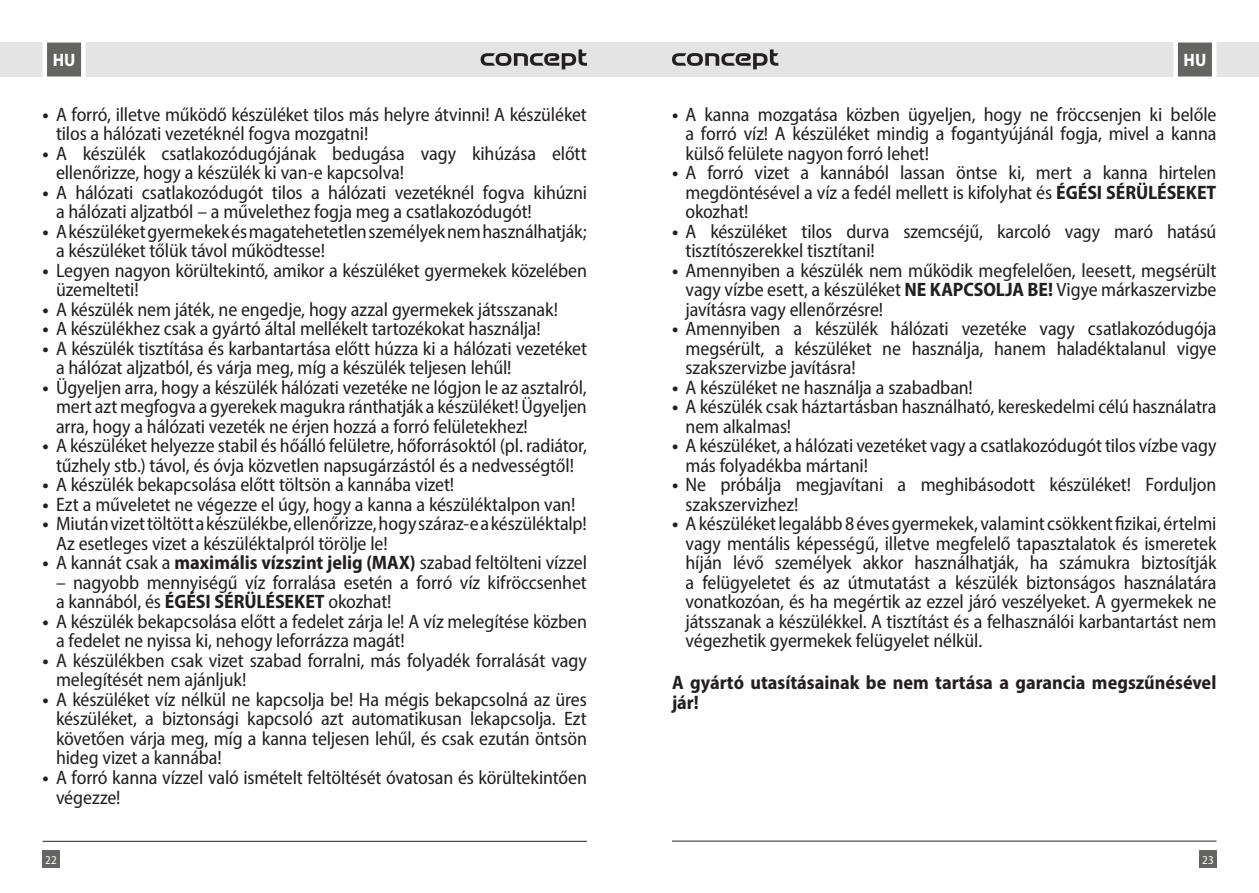
<style>
.page{position:relative;width:1259px;height:893px;background:#fff}
.page>*{position:absolute;margin:0;border:0;box-sizing:border-box;transform-origin:0 0}
.t1{font:semi-condensed 19.5px/19.5px "Myriad Pro";letter-spacing:-.005em;color:#231f20}
.t2{font:700 semi-condensed 19.5px/19.5px "Myriad Pro";color:#231f20}
.t3{font:700 semi-condensed 18px "Myriad Pro";color:#fff}
.t4{font:semi-condensed 12px "Myriad Pro";color:#fff}
.s1{font-weight:700}
</style>
<div class="page">
<div style="left:629px;top:43px;width:630px;height:34px;background:#e4e4e4"></div>
<div style="left:0;top:43px;width:629px;height:34px;background:#e4e4e4"></div>
<div style="left:43px;top:850px;width:17px;height:17px;background:#646463"></div>
<div style="left:1199px;top:850px;width:17px;height:17px;background:#646463"></div>
<svg style="left:1171px;top:42px;width:47px;height:35px;background:#8f8f8e"></svg>
<svg style="left:40px;top:42px;width:48px;height:35px;background:#919190"></svg>
<hr style="left:672px;top:841px;width:544px;height:1px;background:#231f20">
<hr style="left:43px;top:841px;width:544px;height:1px;background:#231f20">
<svg style="left:480px;top:49px;width:107px;height:20px"></svg>
<svg style="left:672px;top:49px;width:106px;height:20px"></svg>
<p class="t3" style="left:53px;top:48px;width:24px">HU</p>
<p class="t3" style="left:1183px;top:48px;width:24px">HU</p>
<p class="t1" style="left:56px;top:104px;width:532px;text-indent:-13px"><span class="s1">•</span> A forró, illetve működő készüléket tilos más helyre átvinni! A készüléket tilos a hálózati vezetéknél fogva mozgatni!</p>
<p class="t1" style="left:56px;top:143px;width:532px;text-indent:-13px"><span class="s1">•</span> A készülék csatlakozódugójának bedugása vagy kihúzása előtt ellenőrizze, hogy a készülék ki van-e kapcsolva!</p>
<p class="t1" style="left:56px;top:182px;width:532px;text-indent:-13px"><span class="s1">•</span> A hálózati csatlakozódugót tilos a hálózati vezetéknél fogva kihúzni a hálózati aljzatból – a művelethez fogja meg a csatlakozódugót!</p>
<p class="t1" style="left:56px;top:221px;width:532px;text-indent:-13px"><span class="s1">•</span> A készüléket gyermekek és magatehetetlen személyek nem használhatják; a készüléket tőlük távol működtesse!</p>
<p class="t1" style="left:56px;top:260px;width:532px;text-indent:-13px"><span class="s1">•</span> Legyen nagyon körültekintő, amikor a készüléket gyermekek közelében üzemelteti!</p>
<p class="t1" style="left:43px;top:299px;width:517px"><span class="s1">•</span> A készülék nem játék, ne engedje, hogy azzal gyermekek játsszanak!</p>
<p class="t1" style="left:43px;top:319px;width:500px"><span class="s1">•</span> A készülékhez csak a gyártó által mellékelt tartozékokat használja!</p>
<p class="t1" style="left:56px;top:338px;width:532px;text-indent:-13px"><span class="s1">•</span> A készülék tisztítása és karbantartása előtt húzza ki a hálózati vezetéket a hálózat aljzatból, és várja meg, míg a készülék teljesen lehűl!</p>
<p class="t1" style="left:56px;top:377px;width:532px;text-align:justify;text-indent:-13px"><span class="s1">•</span> Ügyeljen arra, hogy a készülék hálózati vezetéke ne lógjon le az asztalról, mert azt megfogva a gyerekek magukra ránthatják a készüléket! Ügyeljen arra, hogy a hálózati vezeték ne érjen hozzá a forró felületekhez!</p>
<p class="t1" style="left:43px;top:436px;width:546px;text-align:center"><span class="s1">•</span> A készüléket helyezze stabil és hőálló felületre, hőforrásoktól (pl. radiátor, tűzhely stb.) távol, és óvja közvetlen napsugárzástól és a nedvességtől!</p>
<p class="t1" style="left:43px;top:475px;width:413px"><span class="s1">•</span> A készülék bekapcsolása előtt töltsön a kannába vizet!</p>
<p class="t1" style="left:43px;top:494px;width:534px"><span class="s1">•</span> Ezt a műveletet ne végezze el úgy, hogy a kanna a készüléktalpon van!</p>
<p class="t1" style="left:56px;top:514px;width:532px;text-indent:-13px"><span class="s1">•</span> Miután vizet töltött a készülékbe, ellenőrizze, hogy száraz-e a készüléktalp!<br>Az esetleges vizet a készüléktalpról törölje le!</p>
<p class="t1" style="left:43px;top:553px;width:546px"><span class="s1">•</span> A kannát csak a <span class="s1">maximális vízszint jelig (MAX)</span> szabad feltölteni vízzel</p>
<p class="t1" style="left:56px;top:572px;width:532px">– nagyobb mennyiségű víz forralása esetén a forró víz kifröccsenhet a kannából, és <span class="s1">ÉGÉSI SÉRÜLÉSEKET</span> okozhat!</p>
<p class="t1" style="left:56px;top:611px;width:532px;text-indent:-13px"><span class="s1">•</span> A készülék bekapcsolása előtt a fedelet zárja le! A víz melegítése közben a fedelet ne nyissa ki, nehogy leforrázza magát!</p>
<p class="t1" style="left:56px;top:650px;width:532px;text-indent:-13px"><span class="s1">•</span> A készülékben csak vizet szabad forralni, más folyadék forralását vagy melegítését nem ajánljuk!</p>
<p class="t1" style="left:56px;top:689px;width:532px;text-align:justify;text-indent:-13px"><span class="s1">•</span> A készüléket víz nélkül ne kapcsolja be! Ha mégis bekapcsolná az üres készüléket, a biztonsági kapcsoló azt automatikusan lekapcsolja. Ezt követően várja meg, míg a kanna teljesen lehűl, és csak ezután öntsön hideg vizet a kannába!</p>
<p class="t1" style="left:56px;top:767px;width:532px;text-indent:-13px"><span class="s1">•</span> A forró kanna vízzel való ismételt feltöltését óvatosan és körültekintően végezze!</p>
<p class="t1" style="left:685px;top:104px;width:532px;text-align:justify;text-indent:-13px"><span class="s1">•</span> A kanna mozgatása közben ügyeljen, hogy ne fröccsenjen ki belőle a forró víz! A készüléket mindig a fogantyújánál fogja, mivel a kanna külső felülete nagyon forró lehet!</p>
<p class="t1" style="left:685px;top:163px;width:532px;text-align:justify;text-indent:-13px"><span class="s1">•</span> A forró vizet a kannából lassan öntse ki, mert a kanna hirtelen megdöntésével a víz a fedél mellett is kifolyhat és <span class="s1">ÉGÉSI SÉRÜLÉSEKET </span>okozhat!</p>
<p class="t1" style="left:685px;top:221px;width:532px;text-indent:-13px"><span class="s1">•</span> A készüléket tilos durva szemcséjű, karcoló vagy maró hatású tisztítószerekkel tisztítani!</p>
<p class="t1" style="left:685px;top:260px;width:532px;text-align:justify;text-indent:-13px"><span class="s1">•</span> Amennyiben a készülék nem működik megfelelően, leesett, megsérült vagy vízbe esett, a készüléket <span class="s1">NE KAPCSOLJA BE!</span> Vigye márkaszervizbe javításra vagy ellenőrzésre!</p>
<p class="t1" style="left:685px;top:319px;width:532px;text-align:justify;text-indent:-13px"><span class="s1">•</span> Amennyiben a készülék hálózati vezetéke vagy csatlakozódugója megsérült, a készüléket ne használja, hanem haladéktalanul vigye szakszervizbe javításra!</p>
<p class="t1" style="left:672px;top:377px;width:302px"><span class="s1">•</span> A készüléket ne használja a szabadban!</p>
<p class="t1" style="left:685px;top:397px;width:532px;text-indent:-13px"><span class="s1">•</span> A készülék csak háztartásban használható, kereskedelmi célú használatra nem alkalmas!</p>
<p class="t1" style="left:685px;top:436px;width:532px;text-indent:-13px"><span class="s1">•</span> A készüléket, a hálózati vezetéket vagy a csatlakozódugót tilos vízbe vagy más folyadékba mártani!</p>
<p class="t1" style="left:685px;top:475px;width:532px;text-indent:-13px"><span class="s1">•</span> Ne próbálja megjavítani a meghibásodott készüléket! Forduljon szakszervizhez!</p>
<p class="t1" style="left:685px;top:514px;width:532px;text-align:justify;text-indent:-13px"><span class="s1">•</span> A készüléket legalább 8 éves gyermekek, valamint csökkent fizikai, értelmi vagy mentális képességű, illetve megfelelő tapasztalatok és ismeretek híján lévő személyek akkor használhatják, ha számukra biztosítják a felügyeletet és az útmutatást a készülék biztonságos használatára vonatkozóan, és ha megértik az ezzel járó veszélyeket. A gyermekek ne játsszanak a készülékkel. A tisztítást és a felhasználói karbantartást nem végezhetik gyermekek felügyelet nélkül.</p>
<p class="t2" style="left:672px;top:672px;width:546px">A gyártó utasításainak be nem tartása a garancia megszűnésével jár!</p>
<p class="t4" style="left:45px;top:852px;width:13px">22</p>
<p class="t4" style="left:1202px;top:852px;width:13px">23</p>
</div>
